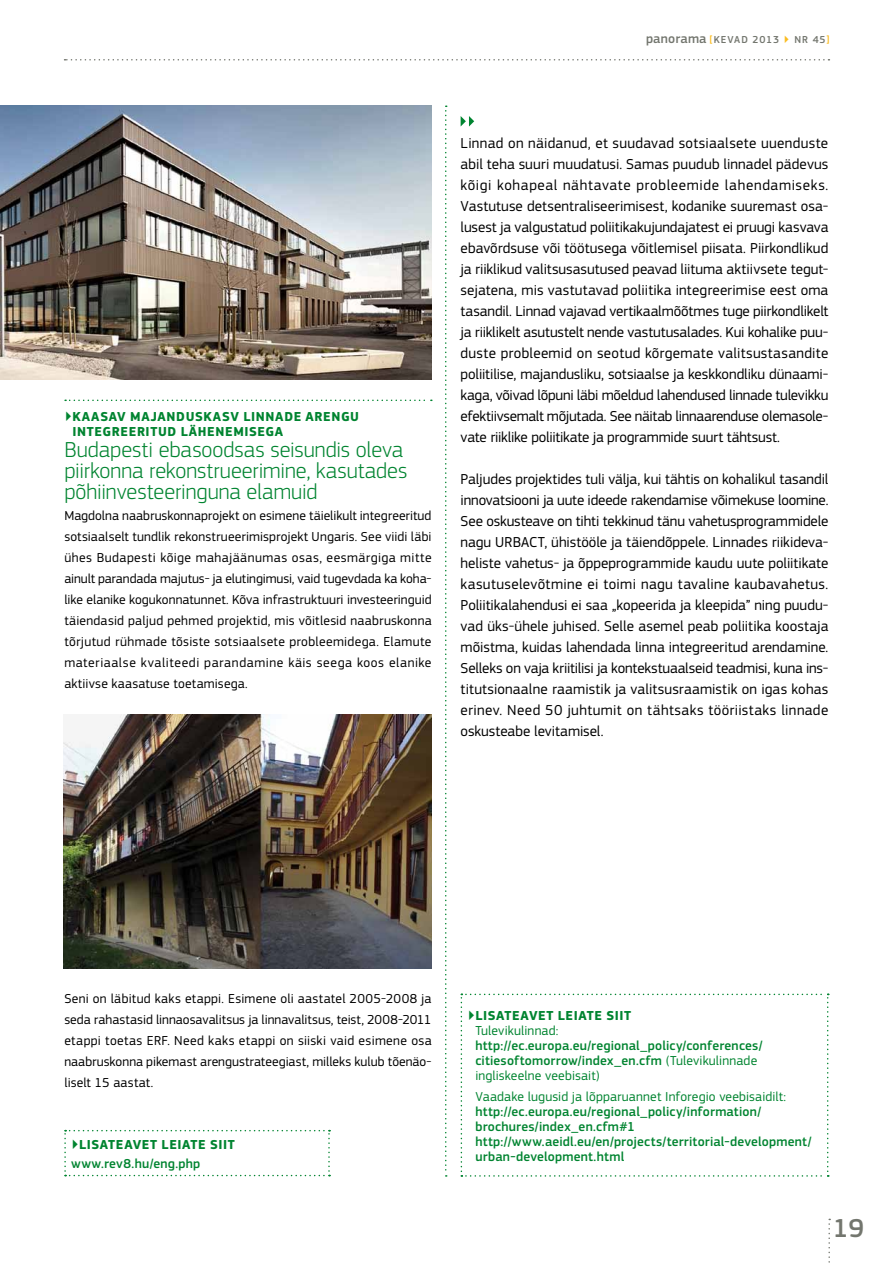
<style>
.page{position:relative;width:893px;height:1263px;background:#fff}
.page>*{position:absolute;margin:0;border:0;box-sizing:border-box;transform-origin:0 0}
.t1{font:500 27px "PF Square Sans Pro";color:#73766e}
.t2{font:300 22.5px/21px "PF Square Sans Pro";color:#008430}
.t3{font:15px/21px "PF Square Sans Pro";letter-spacing:-.005em;color:#000;text-align:justify}
.t4{font:13.5px/21px "PF Square Sans Pro";letter-spacing:.01em;color:#000;text-align:justify}
.t5{font:500 13.5px/15px "PF Square Sans Pro";letter-spacing:.01em;color:#008430}
.t6{font:700 13.5px "PF Square Sans Pro";color:#008430}
.t7{font:13.5px "PF Square Sans Pro";letter-spacing:.01em;color:#008430}
.t8{font:500 10.5px "PF Square Sans Pro";letter-spacing:.075em;color:#73766e}
.s1{font-size:13.5px}
.s2{color:#fabc20}
.s3{font-weight:400}
</style>
<div class="page">
<img style="left:0;top:106px;width:432px;height:273px">
<img style="left:64px;top:715px;width:368px;height:254px">
<svg style="left:461px;top:994px;width:368px;height:183px"></svg>
<svg style="left:65px;top:400px;width:367px;height:1px"></svg>
<svg style="left:64px;top:1130px;width:266px;height:46px"></svg>
<svg style="left:461px;top:116px;width:13px;height:11px"></svg>
<svg style="left:445px;top:106px;width:2px;height:1071px"></svg>
<svg style="left:828px;top:1219px;width:2px;height:44px"></svg>
<svg style="left:65px;top:59px;width:764px;height:2px"></svg>
<p class="t8" style="left:646px;top:33px;width:185px"><span class="s1">panorama</span> <span class="s2">[</span>Kevad 2013 <span class="s2">▶</span> Nr 45<span class="s2">]</span></p>
<p class="t6" style="left:64px;top:408px;width:28px">▶KAASAV</p>
<p class="t6" style="left:130px;top:408px;width:11px">MAJANDUSKASV</p>
<p class="t6" style="left:243px;top:408px;width:10px">LINNADE</p>
<p class="t6" style="left:305px;top:408px;width:10px">ARENGU</p>
<p class="t6" style="left:72px;top:423px;width:9px">INTEGREERITUD</p>
<p class="t6" style="left:181px;top:423px;width:10px">LÄHENEMISEGA</p>
<h2 class="t2" style="left:64px;top:438px;width:345px">Budapesti ebasoodsas seisundis oleva piirkonna rekonstrueerimine, kasutades põhiinvesteeringuna elamuid</h2>
<p class="t4" style="left:64px;top:505px;width:369px">Magdolna naabruskonnaprojekt on esimene täielikult integreeritud sotsiaalselt tundlik rekonstrueerimisprojekt Ungaris. See viidi läbi ühes Budapesti kõige mahajäänumas osas, eesmärgiga mitte ainult parandada majutus- ja elutingimusi, vaid tugevdada ka koha&shy;like elanike kogukonnatunnet. Kõva infrastruktuuri investeeringuid täiendasid paljud pehmed projektid, mis võitlesid naabruskonna tõrjutud rühmade tõsiste sotsiaalsete probleemidega. Elamute materiaalse kvaliteedi parandamine käis seega koos elanike aktiivse kaasatuse toetamisega.</p>
<p class="t3" style="left:461px;top:132px;width:369px">Linnad on näidanud, et suudavad sotsiaalsete uuenduste abil teha suuri muudatusi. Samas puudub linnadel pädevus kõigi kohapeal nähtavate probleemide lahendamiseks.<br>Vastutuse detsentraliseerimisest, kodanike suuremast osa&shy;lusest ja valgustatud poliitikakujundajatest ei pruugi kasvava ebavõrdsuse või töötusega võitlemisel piisata. Piirkondlikud ja riiklikud valitsusasutused peavad liituma aktiivsete tegut&shy;sejatena, mis vastutavad poliitika integreerimise eest oma tasandil. Linnad vajavad vertikaalmõõtmes tuge piirkondlikelt ja riiklikelt asutustelt nende vastutusalades. Kui kohalike puu&shy;duste probleemid on seotud kõrgemate valitsustasandite poliitilise, majandusliku, sotsiaalse ja keskkondliku dünaami&shy;kaga, võivad lõpuni läbi mõeldud lahendused linnade tulevikku efektiivsemalt mõjutada. See näitab linnaarenduse olemasole&shy;vate riiklike poliitikate ja programmide suurt tähtsust.</p>
<p class="t3" style="left:461px;top:468px;width:369px">Paljudes projektides tuli välja, kui tähtis on kohalikul tasandil innovatsiooni ja uute ideede rakendamise võimekuse loomine.<br>See oskusteave on tihti tekkinud tänu vahetusprogrammidele nagu URBACT, ühistööle ja täiendõppele. Linnades riikideva&shy;heliste vahetus- ja õppeprogrammide kaudu uute poliitikate kasutuselevõtmine ei toimi nagu tavaline kaubavahetus.<br>Poliitikalahendusi ei saa „kopeerida ja kleepida” ning puudu&shy;vad üks-ühele juhised. Selle asemel peab poliitika koostaja mõistma, kuidas lahendada linna integreeritud arendamine.<br>Selleks on vaja kriitilisi ja kontekstuaalseid teadmisi, kuna ins&shy;titutsionaalne raamistik ja valitsusraamistik on igas kohas erinev. Need 50 juhtumit on tähtsaks tööriistaks linnade oskusteabe levitamisel.</p>
<p class="t4" style="left:64px;top:988px;width:369px">Seni on läbitud kaks etappi. Esimene oli aastatel 2005-2008 ja seda rahastasid linnaosavalitsus ja linnavalitsus, teist, 2008-2011 etappi toetas ERF. Need kaks etappi on siiski vaid esimene osa naabruskonna pikemast arengustrateegiast, milleks kulub tõenäo&shy;liselt 15 aastat.</p>
<p class="t6" style="left:71px;top:1136px;width:25px">▶LISATEAVET</p>
<p class="t6" style="left:162px;top:1136px;width:9px">LEIATE</p>
<p class="t6" style="left:210px;top:1136px;width:8px">SIIT</p>
<p class="t5" style="left:71px;top:1156px;width:131px">www.rev8.hu/eng.php</p>
<p class="t6" style="left:467px;top:1007px;width:25px">▶LISATEAVET</p>
<p class="t6" style="left:558px;top:1007px;width:9px">LEIATE</p>
<p class="t6" style="left:606px;top:1007px;width:8px">SIIT</p>
<p class="t7" style="left:475px;top:1022px;width:85px">Tulevikulinnad:</p>
<p class="t5" style="left:475px;top:1038px;width:289px">http://ec.europa.eu/regional_policy/conferences/ citiesoftomorrow/index_en.cfm <span class="s3">(Tulevikulinnade ingliskeelne veebisait)</span></p>
<p class="t7" style="left:475px;top:1088px;width:312px">Vaadake lugusid ja lõpparuannet Inforegio veebisaidilt:</p>
<p class="t5" style="left:475px;top:1104px;width:338px">http://ec.europa.eu/regional_policy/information/ brochures/index_en.cfm#1 http://www.aeidl.eu/en/projects/territorial-development/ urban-development.html</p>
<h1 class="t1" style="left:833px;top:1212px;width:32px">19</h1>
</div>
